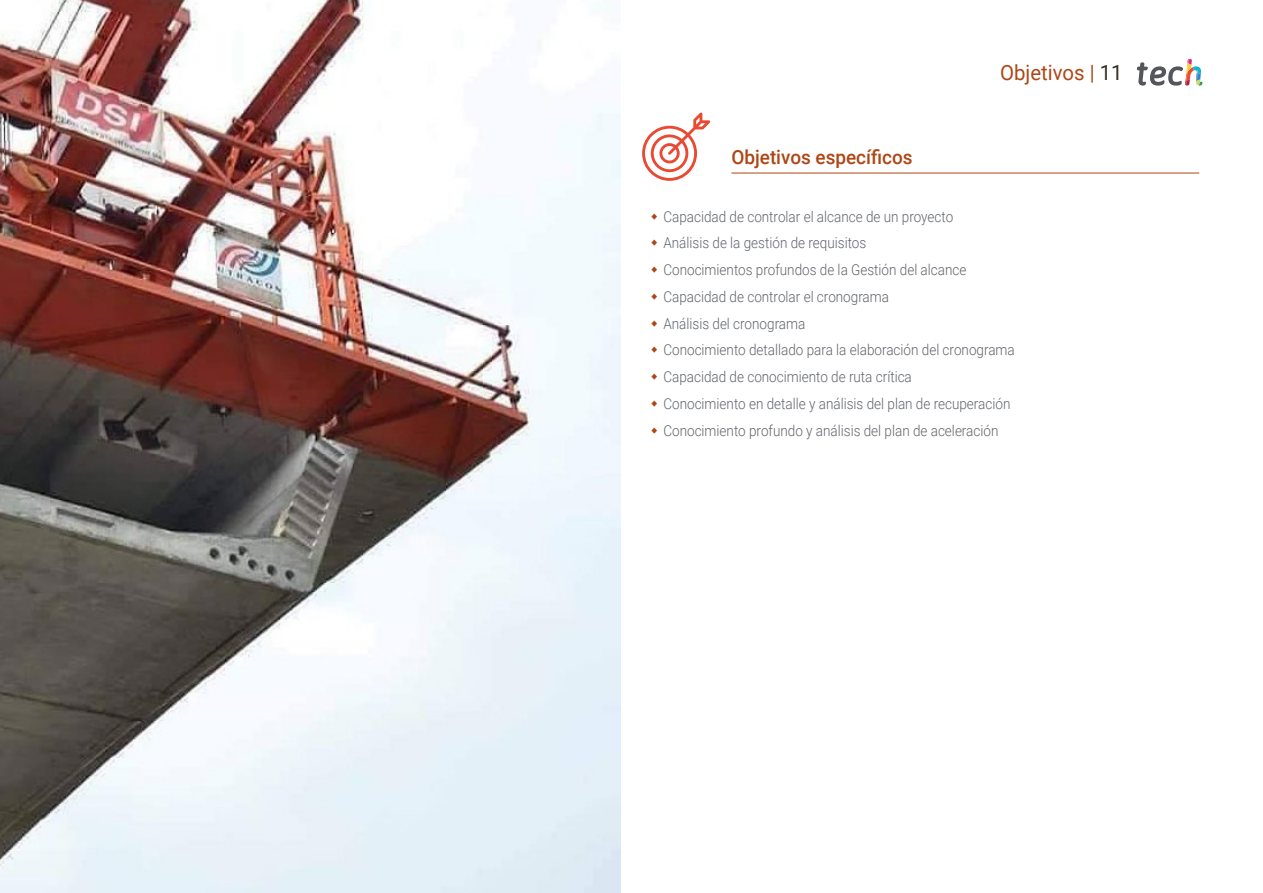
<style>
.page{position:relative;width:1263px;height:893px;background:#fff}
.page>*{position:absolute;margin:0;border:0;box-sizing:border-box;transform-origin:0 0}
.t1{font:21px "Roboto";color:#ae4615}
.t2{font:500 19.5px "Roboto";color:#ae4615}
.t3{font:300 15px/26.7px "Roboto";color:#61646a;scale:.9 1}
.s1{color:#312e20}
</style>
<div class="page">
<hr style="left:731px;top:173px;width:468px;height:1px;background:#ae4615">
<svg style="left:642px;top:112px;width:68px;height:69px"></svg>
<svg style="left:1137px;top:59px;width:65px;height:27px"></svg>
<img style="left:0;top:0;width:621px;height:893px">
<h2 class="t2" style="left:731px;top:144px;width:183px">Objetivos específicos</h2>
<h1 class="t1" style="left:1000px;top:57px;width:124px">Objetivos | <span class="s1">11</span></h1>
<p class="t3" style="left:663px;top:202px;width:392px">Capacidad de controlar el alcance de un proyecto<br>Análisis de la gestión de requisitos<br>Conocimientos profundos de la Gestión del alcance Capacidad de controlar el cronograma<br>Análisis del cronograma<br>Conocimiento detallado para la elaboración del cronograma Capacidad de conocimiento de ruta crítica<br>Conocimiento en detalle y análisis del plan de recuperación Conocimiento profundo y análisis del plan de aceleración</p>
</div>
